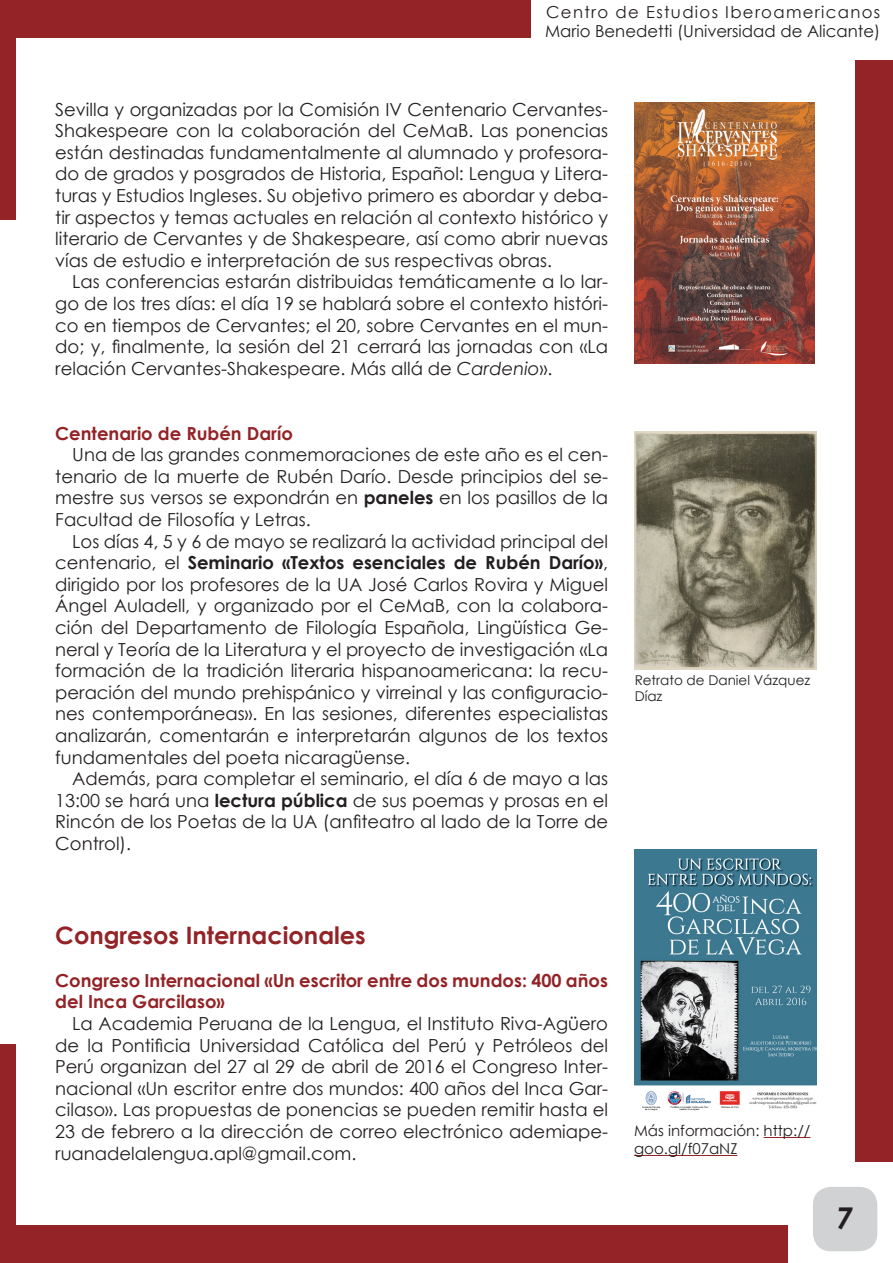
<style>
.page{position:relative;width:893px;height:1263px;background:#fff}
.page>*{position:absolute;margin:0;border:0;box-sizing:border-box;transform-origin:0 0}
.t1{font:italic 700 30px "Century Gothic";color:#231f20}
.t2{font:700 24px "Century Gothic";color:#932327}
.t3{font:18px/21.6px "Century Gothic";color:#231f20;text-align:justify}
.t4{font:700 18px/21.6px "Century Gothic";color:#932327}
.t5{font:16.5px/19.8px "Century Gothic";color:#231f20}
.t6{font:15px/18px "Century Gothic";color:#231f20}
.t7{font:13.5px/16.2px "Century Gothic";color:#231f20}
.s1{font-style:italic}
.s2{font-weight:700}
</style>
<div class="page">
<div style="left:0;top:1044px;width:16px;height:219px;background:#932327"></div>
<div style="left:0;top:0;width:531px;height:37px;background:#932327"></div>
<div style="left:856px;top:60px;width:37px;height:1102px;background:#932327"></div>
<div style="left:0;top:1226px;width:788px;height:37px;background:#932327"></div>
<div style="left:0;top:0;width:16px;height:219px;background:#932327"></div>
<div style="left:813px;top:1187px;width:64px;height:64px;background:#d1d2d4;border-radius:18px"></div>
<img style="left:634px;top:102px;width:181px;height:262px">
<img style="left:634px;top:432px;width:183px;height:238px">
<img style="left:635px;top:849px;width:182px;height:262px">
<hr style="left:764px;top:1137px;width:46px;height:1px;background:#932327">
<hr style="left:634px;top:1155px;width:103px;height:1px;background:#932327">
<p class="t5" style="left:545px;top:2px;width:337px">Centro de Estudios Iberoamericanos<br>Mario Benedetti (Universidad de Alicante)</p>
<p class="t3" style="left:55px;top:98px;width:554px">Sevilla y organizadas por la Comisión IV Centenario Cervantes-Shakespeare con la colaboración del CeMaB. Las ponencias están destinadas fundamentalmente al alumnado y profesora&shy;do de grados y posgrados de Historia, Español: Lengua y Litera&shy;turas y Estudios Ingleses. Su objetivo primero es abordar y deba&shy;tir aspectos y temas actuales en relación al contexto histórico y literario de Cervantes y de Shakespeare, así como abrir nuevas vías de estudio e interpretación de sus respectivas obras.</p>
<p class="t3" style="left:55px;top:271px;width:554px;text-indent:17px">Las conferencias estarán distribuidas temáticamente a lo lar&shy;go de los tres días: el día 19 se hablará sobre el contexto históri&shy;co en tiempos de Cervantes; el 20, sobre Cervantes en el mun&shy;do; y, finalmente, la sesión del 21 cerrará las jornadas con «La relación Cervantes-Shakespeare. Más allá de <span class="s1">Cardenio</span>».</p>
<p class="t4" style="left:55px;top:421px;width:239px">Centenario de Rubén Darío</p>
<p class="t3" style="left:55px;top:444px;width:554px;text-indent:17px">Una de las grandes conmemoraciones de este año es el cen&shy;tenario de la muerte de Rubén Darío. Desde principios del se&shy;mestre sus versos se expondrán en <span class="s2">paneles</span> en los pasillos de la Facultad de Filosofía y Letras.</p>
<p class="t3" style="left:55px;top:530px;width:554px;text-indent:17px">Los días 4, 5 y 6 de mayo se realizará la actividad principal del centenario, el <span class="s2">Seminario «Textos esenciales de Rubén Darío»</span>, dirigido por los profesores de la UA José Carlos Rovira y Miguel Ángel Auladell, y organizado por el CeMaB, con la colabora&shy;ción del Departamento de Filología Española, Lingüística Ge&shy;neral y Teoría de la Literatura y el proyecto de investigación «La formación de la tradición literaria hispanoamericana: la recu&shy;peración del mundo prehispánico y virreinal y las configuracio&shy;nes contemporáneas». En las sesiones, diferentes especialistas analizarán, comentarán e interpretarán algunos de los textos fundamentales del poeta nicaragüense.</p>
<p class="t3" style="left:55px;top:768px;width:554px;text-indent:17px">Además, para completar el seminario, el día 6 de mayo a las 13:00 se hará una <span class="s2">lectura pública</span> de sus poemas y prosas en el Rincón de los Poetas de la UA (anfiteatro al lado de la Torre de Control).</p>
<p class="t7" style="left:635px;top:672px;width:177px">Retrato de Daniel Vázquez<br>Díaz</p>
<h2 class="t2" style="left:55px;top:917px;width:312px">Congresos Internacionales</h2>
<p class="t4" style="left:55px;top:969px;width:554px">Congreso Internacional «Un escritor entre dos mundos: 400 años del Inca Garcilaso»</p>
<p class="t3" style="left:55px;top:1012px;width:554px;text-indent:17px">La Academia Peruana de la Lengua, el Instituto Riva-Agüero de la Pontificia Universidad Católica del Perú y Petróleos del Perú organizan del 27 al 29 de abril de 2016 el Congreso Inter&shy;nacional «Un escritor entre dos mundos: 400 años del Inca Gar&shy;cilaso». Las propuestas de ponencias se pueden remitir hasta el 23 de febrero a la dirección de correo electrónico ademiape&shy;ruanadelalengua.apl@gmail.com.</p>
<p class="t6" style="left:634px;top:1121px;width:178px">Más información: http:// goo.gl/f07aNZ</p>
<h1 class="t1" style="left:836px;top:1195px;width:18px">7</h1>
</div>
